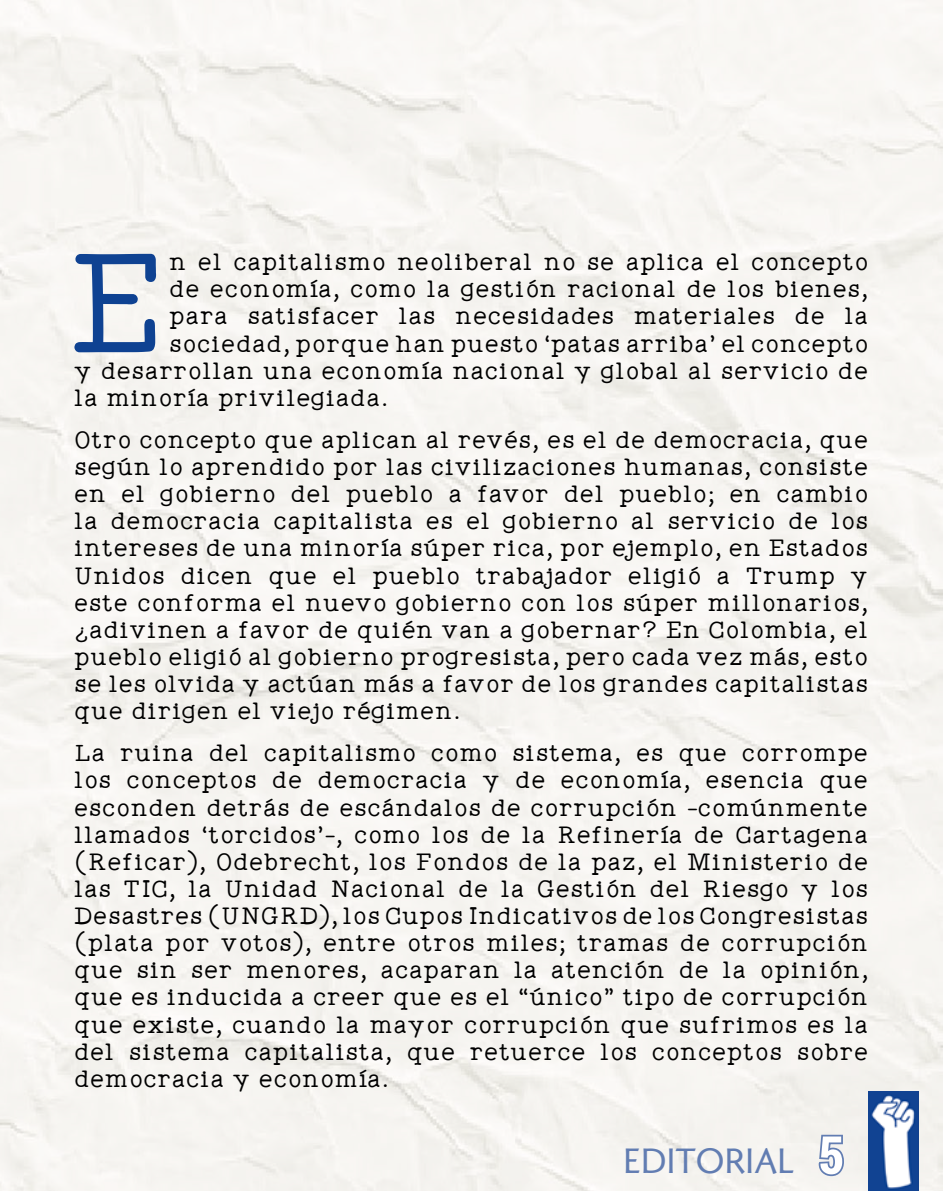
<style>
.page{position:relative;width:943px;height:1191px;background:#f7f5f1}
.page>*{position:absolute;margin:0;border:0;box-sizing:border-box;transform-origin:0 0}
.t1{font:500 144.2px "Wigenda Typewrite";color:#0f4292}
.t2{font:35px "Romanica";letter-spacing:.01em;color:#627db2}
.t3{font:500 24.5px/27.1px "Wigenda Typewrite";letter-spacing:.025em;color:#000;text-align:justify}
.s1{font-family:"Roboto Condensed";font-weight:700;font-size:52.5px}
</style>
<div class="page">
<img style="left:868px;top:1091px;width:50px;height:100px">
<h1 class="t1" style="left:68px;top:220px;width:99px">E</h1>
<p class="t3" style="left:170px;top:248px;width:700px">n el capitalismo neoliberal no se aplica el concepto</p>
<p class="t3" style="left:170px;top:276px;width:700px">de economía, como la gestión racional de los bienes,</p>
<p class="t3" style="left:170px;top:303px;width:700px">para satisfacer las necesidades materiales de la</p>
<p class="t3" style="left:170px;top:330px;width:700px">sociedad, porque han puesto ‘patas arriba’ el concepto</p>
<p class="t3" style="left:74px;top:357px;width:795px">y desarrollan una economía nacional y global al servicio de</p>
<p class="t3" style="left:74px;top:384px;width:315px">la minoría privilegiada.</p>
<p class="t3" style="left:74px;top:426px;width:795px">Otro concepto que aplican al revés, es el de democracia, que según lo aprendido por las civilizaciones humanas, consiste en el gobierno del pueblo a favor del pueblo; en cambio la democracia capitalista es el gobierno al servicio de los intereses de una minoría súper rica, por ejemplo, en Estados Unidos dicen que el pueblo trabajador eligió a Trump y este conforma el nuevo gobierno con los súper millonarios, ¿adivinen a favor de quién van a gobernar? En Colombia, el pueblo eligió al gobierno progresista, pero cada vez más, esto se les olvida y actúan más a favor de los grandes capitalistas que dirigen el viejo régimen.</p>
<p class="t3" style="left:74px;top:739px;width:795px">La ruina del capitalismo como sistema, es que corrompe los conceptos de democracia y de economía, esencia que esconden detrás de escándalos de corrupción -comúnmente llamados ‘torcidos’-, como los de la Refinería de Cartagena (Reficar), Odebrecht, los Fondos de la paz, el Ministerio de las TIC, la Unidad Nacional de la Gestión del Riesgo y los Desastres (UNGRD), los Cupos Indicativos de los Congresistas (plata por votos), entre otros miles; tramas de corrupción que sin ser menores, acaparan la atención de la opinión, que es inducida a creer que es el “único” tipo de corrupción que existe, cuando la mayor corrupción que sufrimos es la del sistema capitalista, que retuerce los conceptos sobre democracia y economía.</p>
<h2 class="t2" style="left:623px;top:1137px;width:222px">EDITORIAL <span class="s1">5</span></h2>
</div>
